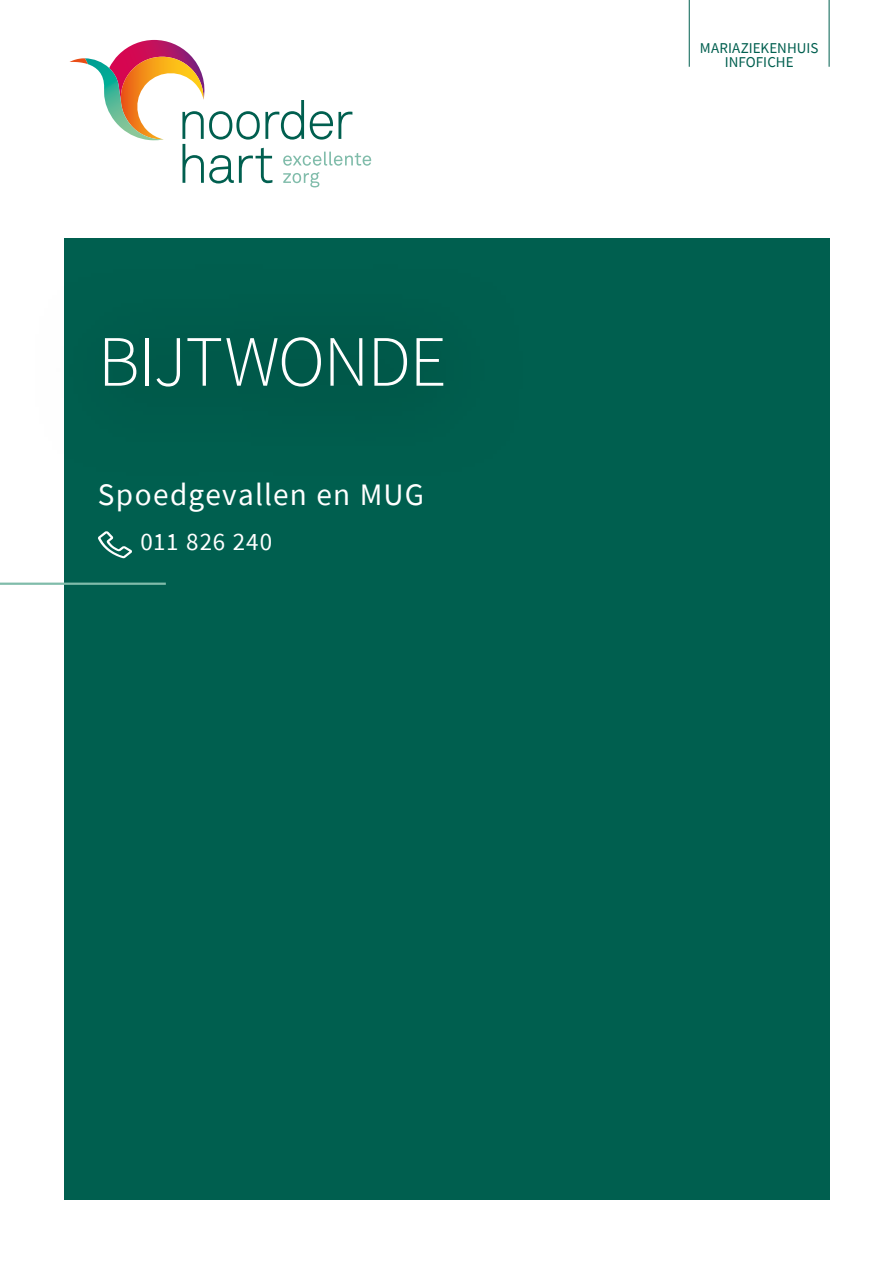
<style>
.page{position:relative;width:893px;height:1263px;background:#fff}
.page>*{position:absolute;margin:0;border:0;box-sizing:border-box;transform-origin:0 0}
.t1{font:300 72.15px "Source Sans Pro";letter-spacing:-.02em;color:#fff}
.t2{font:31.2px "Source Sans Pro";letter-spacing:.04em;color:#fff}
.t3{font:24.9px "Source Sans Pro";letter-spacing:.03em;color:#fff}
.t4{font:15px/13.5px "Source Sans Pro";color:#005f4f;text-align:center}
</style>
<div class="page">
<div style="left:64px;top:238px;width:765px;height:961px;background:#005f4f"></div>
<hr style="left:0;top:583px;width:166px;height:2px;background:#80bcaa">
<hr style="left:829px;top:0;width:1px;height:67px;background:#005f4f">
<hr style="left:689px;top:0;width:1px;height:67px;background:#005f4f">
<svg style="left:69px;top:40px;width:302px;height:147px"></svg>
<svg style="left:98px;top:531px;width:34px;height:27px"></svg>
<div style="left:33px;top:264px;width:491px;height:213px;background:#000;opacity:.75"></div>
<h1 class="t1" style="left:98px;top:317px;width:350px">BIJTWONDE</h1>
<h2 class="t2" style="left:98px;top:475px;width:328px">Spoedgevallen en MUG</h2>
<h3 class="t3" style="left:140px;top:525px;width:133px">011 826 240</h3>
<p class="t4" style="left:700px;top:41px;width:120px">MARIAZIEKENHUIS<br>INFOFICHE</p>
</div>
